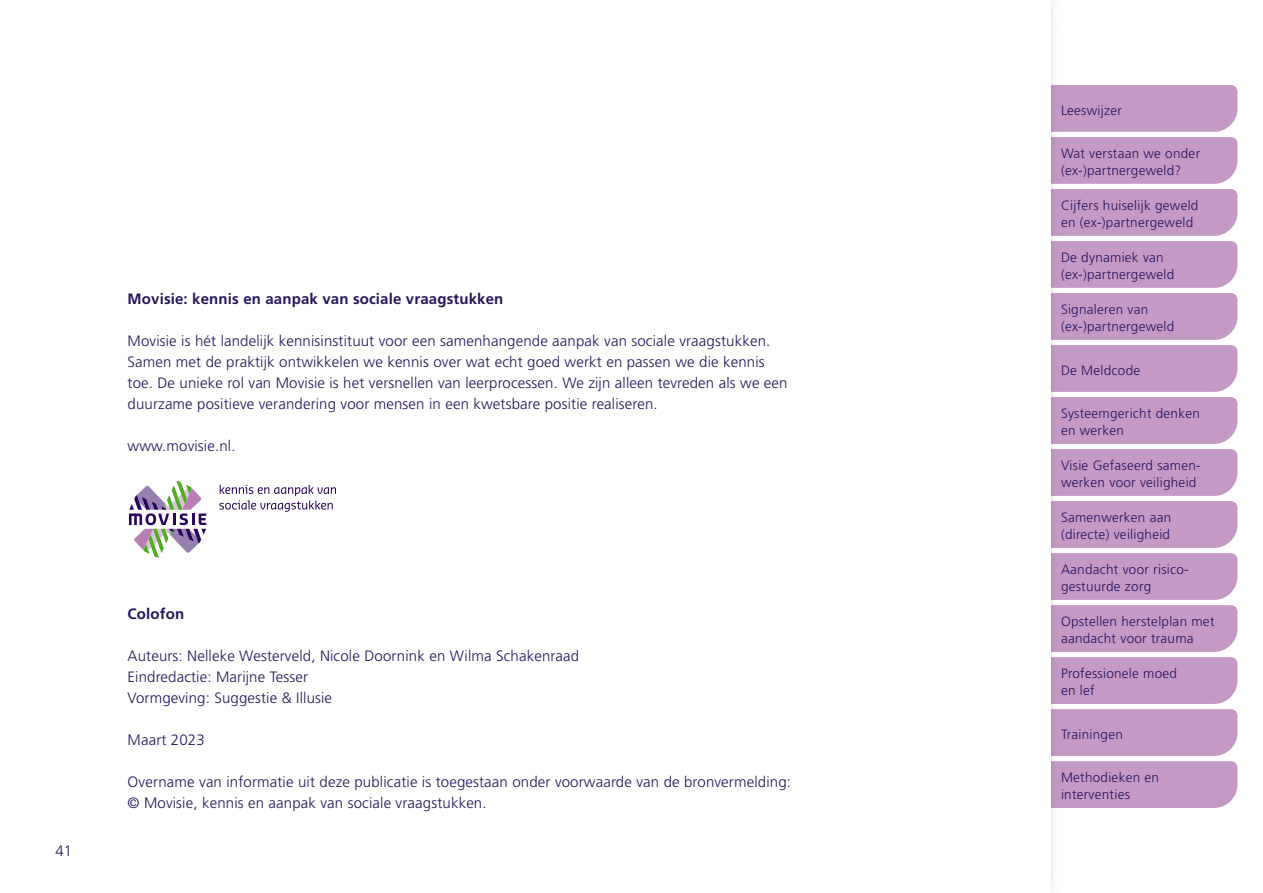
<style>
.page{position:relative;width:1263px;height:893px;background:#fff}
.page>*{position:absolute;margin:0;border:0;box-sizing:border-box;transform-origin:0 0}
.t1{font:300 15px/21px "Frutiger LT Pro";letter-spacing:.01em;color:#26155d}
.t2{font:700 15px "Frutiger LT Pro";letter-spacing:.01em;color:#26155d}
.t3{font:300 13.5px/17.2px "Frutiger LT Pro";letter-spacing:.02em;color:#26155d}
</style>
<div class="page">
<svg style="left:1060px;top:85px;width:177px;height:723px;background:#caa4cb"></svg>
<svg style="left:129px;top:481px;width:77px;height:77px"></svg>
<svg style="left:219px;top:485px;width:117px;height:27px"></svg>
<p class="t2" style="left:128px;top:290px;width:377px">Movisie: kennis en aanpak van sociale vraagstukken</p>
<p class="t1" style="left:128px;top:330px;width:661px">Movisie is hét landelijk kennisinstituut voor een samenhangende aanpak van sociale vraagstukken.<br>Samen met de praktijk ontwikkelen we kennis over wat echt goed werkt en passen we die kennis toe. De unieke rol van Movisie is het versnellen van leerprocessen. We zijn alleen tevreden als we een duurzame positieve verandering voor mensen in een kwetsbare positie realiseren.</p>
<p class="t1" style="left:128px;top:435px;width:109px">www.movisie.nl.</p>
<p class="t1" style="left:55px;top:840px;width:18px">41</p>
<p class="t2" style="left:128px;top:605px;width:58px">Colofon</p>
<p class="t1" style="left:128px;top:645px;width:453px">Auteurs: Nelleke Westerveld, Nicole Doornink en Wilma Schakenraad<br>Eindredactie: Marijne Tesser<br>Vormgeving: Suggestie &amp; Illusie</p>
<p class="t1" style="left:128px;top:729px;width:79px">Maart 2023</p>
<p class="t1" style="left:128px;top:771px;width:665px">Overname van informatie uit deze publicatie is toegestaan onder voorwaarde van de bronvermelding: © Movisie, kennis en aanpak van sociale vraagstukken.</p>
<p class="t3" style="left:1061px;top:101px;width:62px">Leeswijzer</p>
<p class="t3" style="left:1061px;top:145px;width:141px">Wat verstaan we onder (ex-)partnergeweld?</p>
<p class="t3" style="left:1061px;top:197px;width:139px">Cijfers huiselijk geweld en (ex-)partnergeweld</p>
<p class="t3" style="left:1061px;top:249px;width:115px">De dynamiek van (ex-)partnergeweld</p>
<p class="t3" style="left:1061px;top:301px;width:115px">Signaleren van (ex-)partnergeweld</p>
<p class="t3" style="left:1061px;top:361px;width:81px">De Meldcode</p>
<p class="t3" style="left:1061px;top:405px;width:140px">Systeemgericht denken en werken</p>
<p class="t3" style="left:1061px;top:457px;width:141px">Visie Gefaseerd samen&shy;werken voor veiligheid</p>
<p class="t3" style="left:1061px;top:509px;width:112px">Samenwerken aan (directe) veiligheid</p>
<p class="t3" style="left:1061px;top:561px;width:129px">Aandacht voor risico&shy;gestuurde zorg</p>
<p class="t3" style="left:1061px;top:613px;width:155px">Opstellen herstelplan met aandacht voor trauma</p>
<p class="t3" style="left:1061px;top:665px;width:118px">Professionele moed en lef</p>
<p class="t3" style="left:1061px;top:725px;width:63px">Trainingen</p>
<p class="t3" style="left:1061px;top:769px;width:100px">Methodieken en interventies</p>
</div>
